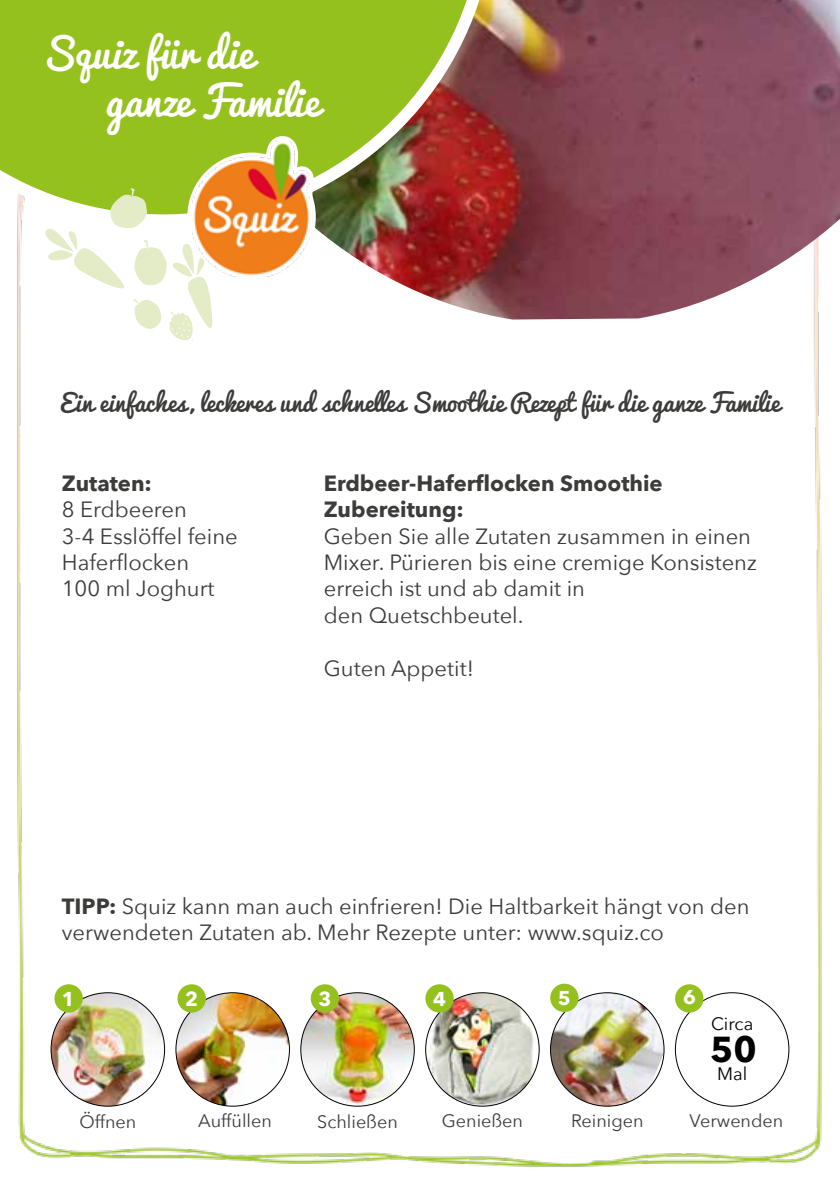
<style>
.page{position:relative;width:840px;height:1191px;background:#fff}
.page>*{position:absolute;margin:0;border:0;box-sizing:border-box;transform-origin:0 0}
.t1{font:40px/48px "Pacifico";color:#fff}
.t2{font:700 36px "Avenir Next";color:#000}
.t3{font:24px "Pacifico";color:#3c3c3b}
.t4{font:22px/26.4px "Avenir Next";color:#3c3c3b}
.t5{font:700 22px/26.4px "Avenir Next";color:#3c3c3b}
.t6{font:700 20px "Avenir Next";color:#fff}
.t7{font:18px "Avenir Next";color:#3c3c3b}
.t8{font:18px "Avenir Next";color:#000}
.s1{font-weight:700}
</style>
<div class="page">
<img style="left:17px;top:230px;width:805px;height:937px">
<img style="left:320px;top:0;width:519px;height:319px">
<img style="left:51px;top:992px;width:113px;height:114px;border-radius:57px">
<img style="left:176px;top:992px;width:113px;height:114px;border-radius:57px">
<img style="left:300px;top:992px;width:114px;height:114px;border-radius:57px">
<img style="left:425px;top:992px;width:114px;height:114px;border-radius:57px">
<img style="left:550px;top:992px;width:113px;height:114px">
<div style="left:54px;top:984px;width:29px;height:28px;background:#95c11f;border-radius:50%"></div>
<div style="left:177px;top:984px;width:29px;height:28px;background:#95c11f;border-radius:50%"></div>
<div style="left:310px;top:984px;width:29px;height:28px;background:#95c11f;border-radius:50%"></div>
<div style="left:425px;top:984px;width:28px;height:28px;background:#95c11f;border-radius:50%"></div>
<div style="left:550px;top:983px;width:28px;height:29px;background:#95c11f;border-radius:50%"></div>
<div style="left:674px;top:984px;width:29px;height:28px;background:#95c11f;border-radius:50%"></div>
<svg style="left:0;top:0;width:497px;height:230px;background:#99a631"></svg>
<svg style="left:40px;top:130px;width:280px;height:211px"></svg>
<h1 class="t1" style="left:106px;top:29px;width:214px;text-indent:-64px">Squiz für die ganze Familie</h1>
<p class="t3" style="left:60px;top:381px;width:720px">Ein einfaches, leckeres und schnelles Smoothie Rezept für die ganze Familie</p>
<p class="t5" style="left:62px;top:469px;width:91px">Zutaten:</p>
<p class="t4" style="left:62px;top:495px;width:177px">8 Erdbeeren<br>3-4 Esslöffel feine<br>Haferflocken<br>100 ml Joghurt</p>
<p class="t5" style="left:323px;top:469px;width:340px">Erdbeer-Haferflocken Smoothie<br>Zubereitung:</p>
<p class="t4" style="left:323px;top:522px;width:434px">Geben Sie alle Zutaten zusammen in einen<br>Mixer. Pürieren bis eine cremige Konsistenz erreich ist und ab damit in<br>den Quetschbeutel.</p>
<p class="t4" style="left:323px;top:654px;width:151px">Guten Appetit!</p>
<p class="t4" style="left:62px;top:891px;width:688px"><span class="s1">TIPP:</span> Squiz kann man auch einfrieren! Die Haltbarkeit hängt von den verwendeten Zutaten ab. Mehr Rezepte unter: www.squiz.co</p>
<p class="t6" style="left:62px;top:981px;width:14px">1</p>
<p class="t6" style="left:185px;top:981px;width:14px">2</p>
<p class="t6" style="left:318px;top:981px;width:14px">3</p>
<p class="t6" style="left:433px;top:981px;width:14px">4</p>
<p class="t6" style="left:557px;top:980px;width:14px">5</p>
<p class="t6" style="left:682px;top:980px;width:14px">6</p>
<p class="t8" style="left:710px;top:1008px;width:44px">Circa</p>
<h2 class="t2" style="left:710px;top:1018px;width:48px">50</h2>
<p class="t8" style="left:716px;top:1058px;width:32px">Mal</p>
<p class="t7" style="left:79px;top:1106px;width:58px">Öffnen</p>
<p class="t7" style="left:198px;top:1105px;width:75px">Auffüllen</p>
<p class="t7" style="left:317px;top:1106px;width:82px">Schließen</p>
<p class="t7" style="left:441px;top:1105px;width:83px">Genießen</p>
<p class="t7" style="left:570px;top:1105px;width:74px">Reinigen</p>
<p class="t7" style="left:689px;top:1105px;width:95px">Verwenden</p>
</div>
